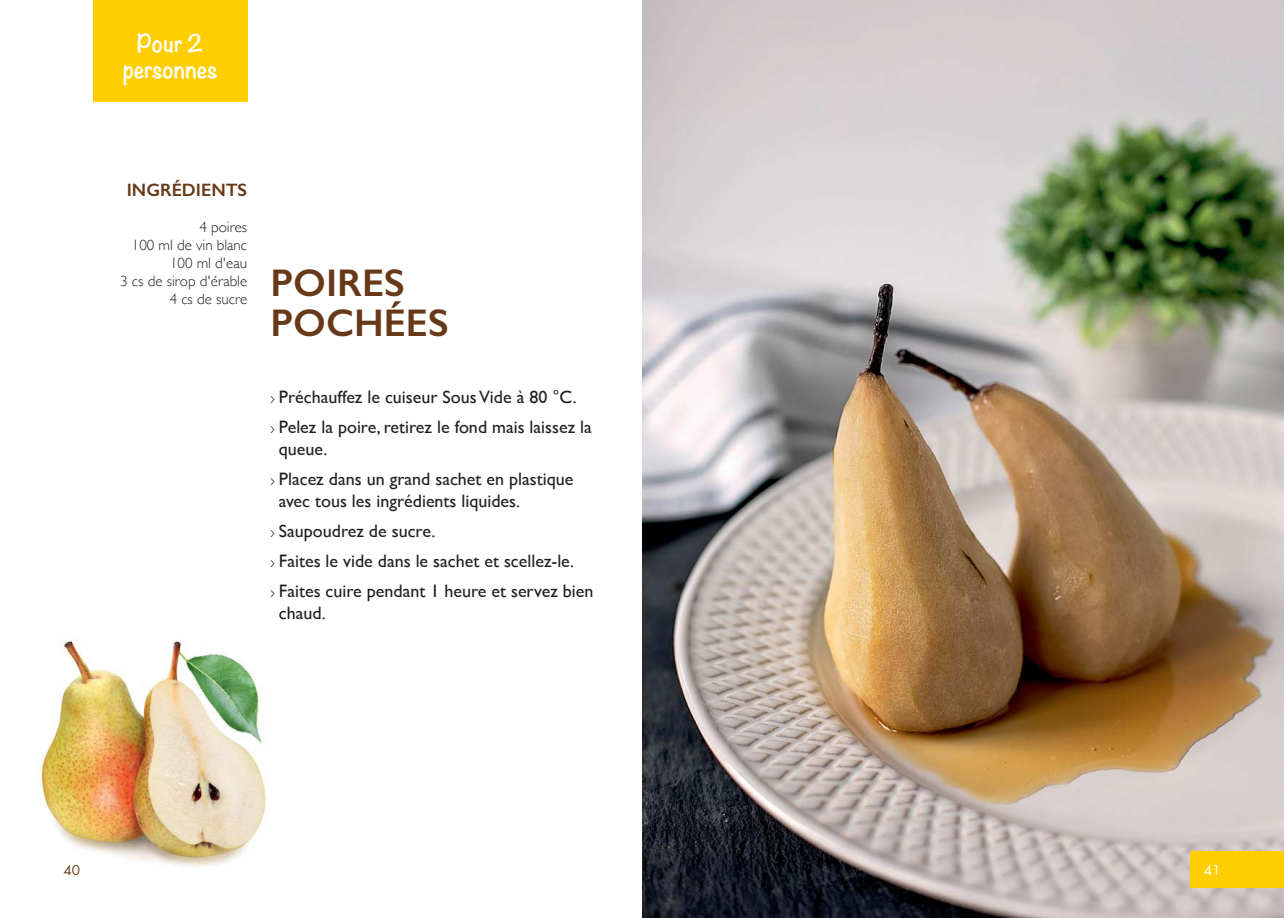
<style>
.page{position:relative;width:1284px;height:918px;background:#fff}
.page>*{position:absolute;margin:0;border:0;box-sizing:border-box;transform-origin:0 0}
.t1{font:600 38.7px/40.5px "Gill Sans";color:#673918}
.t2{font:700 21.6px/26px "Noteworthy";color:#fff;text-align:center}
.t3{font:18px/30.2px "Gill Sans";color:#231f20}
.t4{font:600 18px "Gill Sans";color:#673918}
.t5{font:300 15px/18px "Gill Sans";color:#231f20;text-align:right}
.t6{font:15px "Futura Boo";color:#673918}
.t7{font:15px "Futura Boo";color:#fff}
.s1{font-weight:300;font-size:15px}
</style>
<div class="page">
<img style="left:642px;top:0;width:641px;height:918px">
<img style="left:37px;top:640px;width:229px;height:227px">
<div style="left:1190px;top:851px;width:93px;height:37px;background:#ffce01"></div>
<div style="left:93px;top:0;width:154px;height:102px;background:#ffce01"></div>
<p class="t2" style="left:123px;top:28px;width:96px">Pour 2 personnes</p>
<p class="t4" style="left:127px;top:179px;width:122px">INGRÉDIENTS</p>
<p class="t5" style="left:120px;top:218px;width:128px">4 poires<br>100 ml de vin blanc<br>100 ml d'eau<br>3 cs de sirop d'érable<br>4 cs de sucre</p>
<h1 class="t1" style="left:270px;top:262px;width:180px">POIRES<br>POCHÉES</h1>
<p class="t3" style="left:270px;top:382px;width:323px"><span class="s1">›</span> Préchauffez le cuiseur Sous Vide à 80 °C.<br><span class="s1">›</span> Pelez la poire, retirez le fond mais laissez la</p>
<p class="t3" style="left:270px;top:434px;width:304px;text-indent:8px">queue.<br><span class="s1">›</span> Placez dans un grand sachet en plastique</p>
<p class="t3" style="left:270px;top:485px;width:324px;text-indent:8px">avec tous les ingrédients liquides.<br><span class="s1">›</span> Saupoudrez de sucre.<br><span class="s1">›</span> Faites le vide dans le sachet et scellez-le.<br><span class="s1">›</span> Faites cuire pendant 1 heure et servez bien</p>
<p class="t3" style="left:279px;top:597px;width:48px">chaud.</p>
<p class="t6" style="left:63px;top:864px;width:18px">40</p>
<p class="t7" style="left:1203px;top:864px;width:18px">41</p>
</div>
